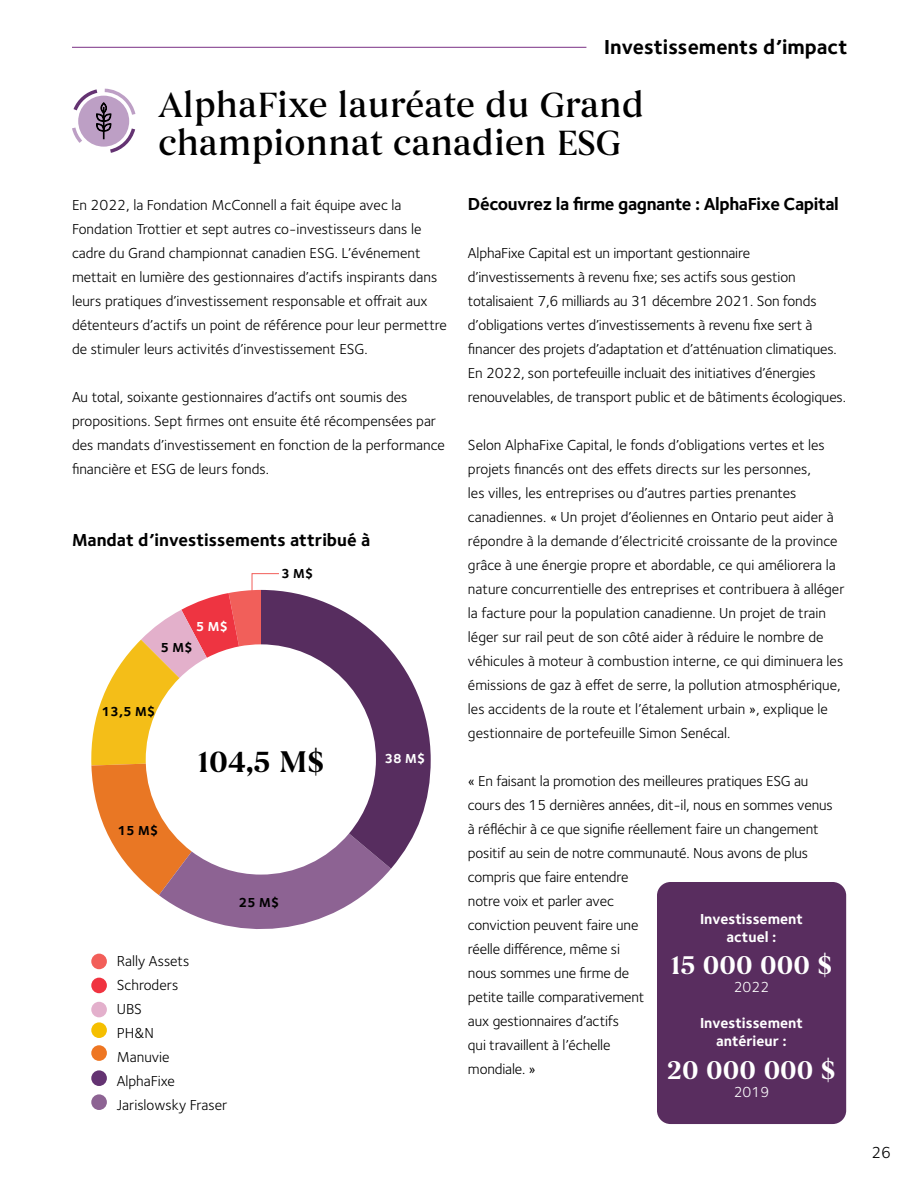
<style>
.page{position:relative;width:918px;height:1188px;background:#fff}
.page>*{position:absolute;margin:0;border:0;box-sizing:border-box;transform-origin:0 0}
.Heading_2{font:500 36px/37.5px "Begum";letter-spacing:-.01em;color:#000}
.t1{font:600 30.75px "Begum";color:#000}
.t2{font:600 27px "Begum";color:#fff}
.t3{font:700 21px "Foundry Sterling";color:#000}
.t4{font:700 18px "Foundry Sterling";letter-spacing:-.02em;color:#000}
.t5{font:700 18px "Foundry Sterling";color:#000}
.t6{font:16.5px "Foundry Sterling";color:#000}
.t7{font:15px/24px "Foundry Sterling";color:#000}
.t8{font:700 15px/18px "Foundry Sterling";color:#fff;text-align:center}
.t9{font:15px "Foundry Sterling";color:#fff}
.t10{font:700 13.5px "Foundry Sterling";color:#000}
.t11{font:700 13.5px "Foundry Sterling";color:#fff}
</style>
<div class="page">
<svg style="left:391px;top:650px;width:40px;height:219px;fill:#572d5f"></svg>
<svg style="left:72px;top:89px;width:63px;height:64px"></svg>
<div style="left:657px;top:882px;width:189px;height:242px;background:#592d5f;border-radius:14px"></div>
<div style="left:91px;top:954px;width:16px;height:15px;background:#f25e59;border-radius:50%"></div>
<div style="left:91px;top:1002px;width:16px;height:15px;background:#e3b0cc;border-radius:50%"></div>
<div style="left:91px;top:1022px;width:16px;height:16px;background:#f5bf00;border-radius:50%"></div>
<div style="left:91px;top:1070px;width:16px;height:16px;background:#643372;border-radius:50%"></div>
<div style="left:91px;top:978px;width:16px;height:15px;background:#f03340;border-radius:50%"></div>
<div style="left:91px;top:1045px;width:16px;height:16px;background:#ee7622;border-radius:50%"></div>
<div style="left:91px;top:1094px;width:16px;height:16px;background:#8d6393;border-radius:50%"></div>
<svg style="left:91px;top:573px;width:300px;height:356px"></svg>
<hr style="left:72px;top:47px;width:514px;height:1px;background:#793085">
<h3 class="t3" style="left:604px;top:34px;width:245px">Investissements d’impact</h3>
<p class="Heading_2" style="left:158px;top:87px;width:487px">AlphaFixe lauréate du Grand championnat canadien ESG</p>
<p class="t7" style="left:72px;top:193px;width:377px">En 2022, la Fondation McConnell a fait équipe avec la Fondation Trottier et sept autres co-investisseurs dans le cadre du Grand championnat canadien ESG. L’événement mettait en lumière des gestionnaires d’actifs inspirants dans leurs pratiques d’investissement responsable et offrait aux détenteurs d’actifs un point de référence pour leur permettre de stimuler leurs activités d’investissement ESG.</p>
<p class="t7" style="left:72px;top:385px;width:374px">Au total, soixante gestionnaires d’actifs ont soumis des propositions. Sept firmes ont ensuite été récompensées par des mandats d’investissement en fonction de la performance financière et ESG de leurs fonds.</p>
<p class="t5" style="left:72px;top:529px;width:300px">Mandat d’investissements attribué à</p>
<p class="t11" style="left:196px;top:618px;width:34px">5 M$</p>
<p class="t10" style="left:161px;top:639px;width:34px">5 M$</p>
<p class="t10" style="left:101px;top:703px;width:55px">13,5 M$</p>
<p class="t10" style="left:281px;top:566px;width:34px">3 M$</p>
<p class="t10" style="left:118px;top:822px;width:42px">15 M$</p>
<h2 class="t1" style="left:198px;top:743px;width:128px">104,5 M$</h2>
<p class="t10" style="left:238px;top:894px;width:42px">25 M$</p>
<p class="t7" style="left:117px;top:949px;width:112px">Rally Assets<br>Schroders<br>UBS<br>PH&amp;N<br>Manuvie<br>AlphaFixe<br>Jarislowsky Fraser</p>
<p class="t11" style="left:385px;top:750px;width:42px">38 M$</p>
<p class="t4" style="left:468px;top:193px;width:372px">Découvrez la firme gagnante : AlphaFixe Capital</p>
<p class="t7" style="left:468px;top:241px;width:379px">AlphaFixe Capital est un important gestionnaire d’investissements à revenu fixe; ses actifs sous gestion totalisaient 7,6 milliards au 31 décembre 2021. Son fonds d’obligations vertes d’investissements à revenu fixe sert à financer des projets d’adaptation et d’atténuation climatiques.<br>En 2022, son portefeuille incluait des initiatives d’énergies renouvelables, de transport public et de bâtiments écologiques.</p>
<p class="t7" style="left:468px;top:433px;width:378px">Selon AlphaFixe Capital, le fonds d’obligations vertes et les projets financés ont des effets directs sur les personnes,<br>les villes, les entreprises ou d’autres parties prenantes canadiennes. « Un projet d’éoliennes en Ontario peut aider à répondre à la demande d’électricité croissante de la province grâce à une énergie propre et abordable, ce qui améliorera la nature concurrentielle des entreprises et contribuera à alléger la facture pour la population canadienne. Un projet de train léger sur rail peut de son côté aider à réduire le nombre de véhicules à moteur à combustion interne, ce qui diminuera les émissions de gaz à effet de serre, la pollution atmosphérique, les accidents de la route et l’étalement urbain », explique le gestionnaire de portefeuille Simon Senécal.</p>
<p class="t7" style="left:468px;top:769px;width:366px">« En faisant la promotion des meilleures pratiques ESG au cours des 15 dernières années, dit-il, nous en sommes venus à réfléchir à ce que signifie réellement faire un changement positif au sein de notre communauté. Nous avons de plus compris que faire entendre<br>notre voix et parler avec<br>conviction peuvent faire une<br>réelle différence, même si<br>nous sommes une firme de<br>petite taille comparativement<br>aux gestionnaires d’actifs<br>qui travaillent à l’échelle<br>mondiale. »</p>
<p class="t8" style="left:700px;top:910px;width:104px">Investissement actuel :</p>
<h3 class="t2" style="left:671px;top:949px;width:163px">15 000 000 $</h3>
<p class="t9" style="left:734px;top:979px;width:37px">2022</p>
<p class="t8" style="left:700px;top:1015px;width:104px">Investissement antérieur :</p>
<h3 class="t2" style="left:668px;top:1053px;width:169px">20 000 000 $</h3>
<p class="t9" style="left:734px;top:1083px;width:37px">2019</p>
<p class="t6" style="left:871px;top:1143px;width:21px">26</p>
</div>
